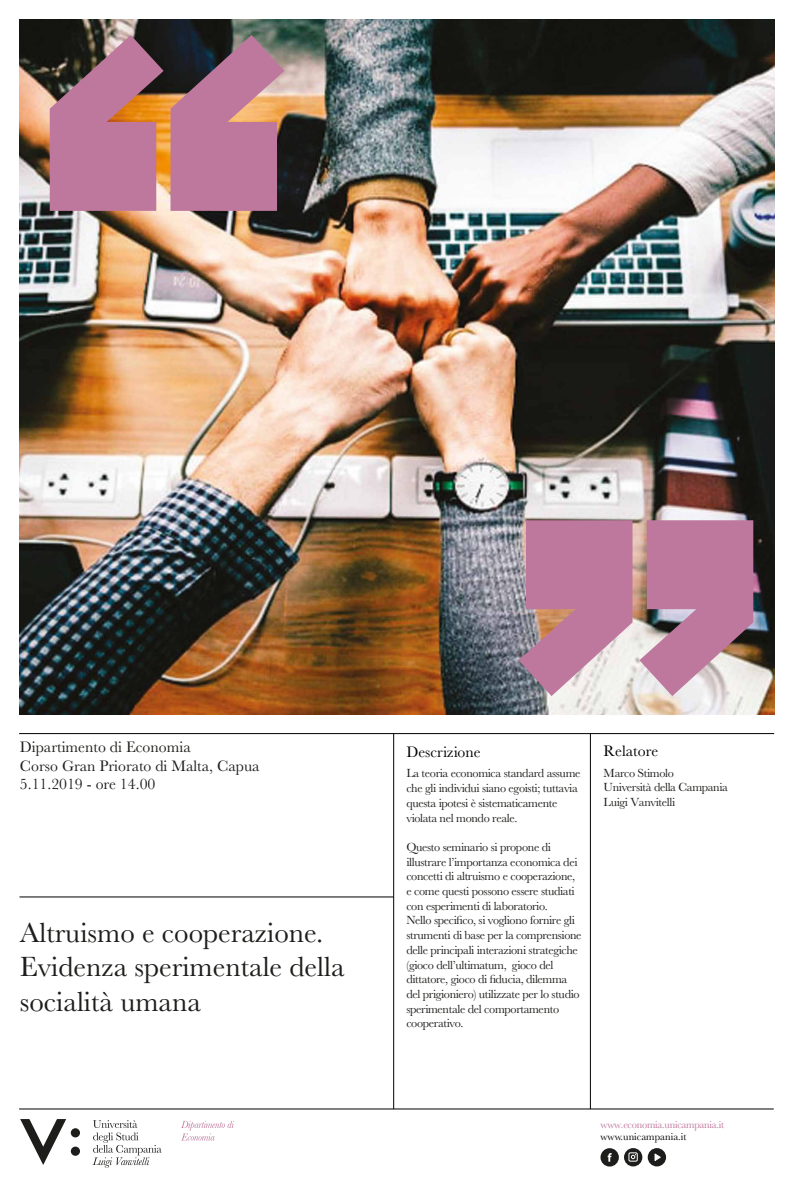
<style>
.page{position:relative;width:794px;height:1193px;background:#fff}
.page>*{position:absolute;margin:0;border:0;box-sizing:border-box;transform-origin:0 0}
.t1{font:28.88px/34.6px "Baskerville";color:#1d1d1b}
.t2{font:15.75px/18.9px "Baskerville";color:#1d1d1b}
.t3{font:15.75px "Baskerville MT Std";color:#010101}
.t4{font:12.25px/14.7px "Baskerville MT Std";letter-spacing:-.025em;color:#1d1d1b}
.t5{font:10.5px "Baskerville";letter-spacing:-.025em;color:#bf789d}
.t6{font:10.5px "Baskerville";color:#000}
</style>
<div class="page">
<img style="left:20px;top:19px;width:754px;height:695px">
<hr style="left:19px;top:1108px;width:754px;height:1px;background:#000">
<hr style="left:393px;top:733px;width:1px;height:375px;background:#000">
<hr style="left:590px;top:733px;width:1px;height:375px;background:#000">
<svg style="left:20px;top:1119px;width:46px;height:45px"></svg>
<svg style="left:71px;top:1127px;width:9px;height:10px"></svg>
<div style="left:71px;top:1146px;width:9px;height:9px;background:#1d1d1b;border-radius:50%"></div>
<svg style="left:92px;top:1120px;width:70px;height:47px"></svg>
<hr style="left:19px;top:733px;width:755px;height:1px;background:#000">
<svg style="left:50px;top:35px;width:234px;height:176px;fill:#bf789d"></svg>
<svg style="left:518px;top:520px;width:235px;height:176px;fill:#bf789d"></svg>
<svg style="left:181px;top:1120px;width:53px;height:20px"></svg>
<hr style="left:19px;top:896px;width:375px;height:1px;background:#000">
<svg style="left:600px;top:1147px;width:19px;height:19px"></svg>
<svg style="left:607px;top:1152px;width:5px;height:9px"></svg>
<svg style="left:647px;top:1147px;width:19px;height:19px"></svg>
<svg style="left:654px;top:1152px;width:8px;height:9px"></svg>
<svg style="left:624px;top:1147px;width:18px;height:19px"></svg>
<div style="left:628px;top:1152px;width:9px;height:9px;border:1px solid #fff"></div>
<svg style="left:631px;top:1153px;width:5px;height:5px"></svg>
<p class="t2" style="left:20px;top:737px;width:241px">Dipartimento di Economia<br>Corso Gran Priorato di Malta, Capua<br>5.11.2019 - ore 14.00</p>
<p class="t3" style="left:406px;top:742px;width:76px">Descrizione</p>
<p class="t4" style="left:406px;top:765px;width:176px">La teoria economica standard assume che gli individui siano egoisti; tuttavia questa ipotesi è sistematicamente violata nel mondo reale.</p>
<p class="t4" style="left:406px;top:839px;width:177px">Questo seminario si propone di illustrare l’importanza economica dei concetti di altruismo e cooperazione, e come questi possono essere studiati con esperimenti di laboratorio.<br>Nello specifico, si vogliono fornire gli strumenti di base per la comprensione delle principali interazioni strategiche (gioco dell’ultimatum, gioco del dittatore, gioco di fiducia, dilemma del prigioniero) utilizzate per lo studio sperimentale del comportamento cooperativo.</p>
<h1 class="t1" style="left:20px;top:915px;width:326px">Altruismo e cooperazione.<br>Evidenza sperimentale della socialità umana</h1>
<p class="t3" style="left:603px;top:742px;width:56px">Relatore</p>
<p class="t4" style="left:603px;top:765px;width:126px">Marco Stimolo<br>Università della Campania<br>Luigi Vanvitelli</p>
<p class="t5" style="left:600px;top:1117px;width:125px">www.economia.unicampania.it</p>
<p class="t6" style="left:600px;top:1129px;width:88px">www.unicampania.it</p>
</div>
